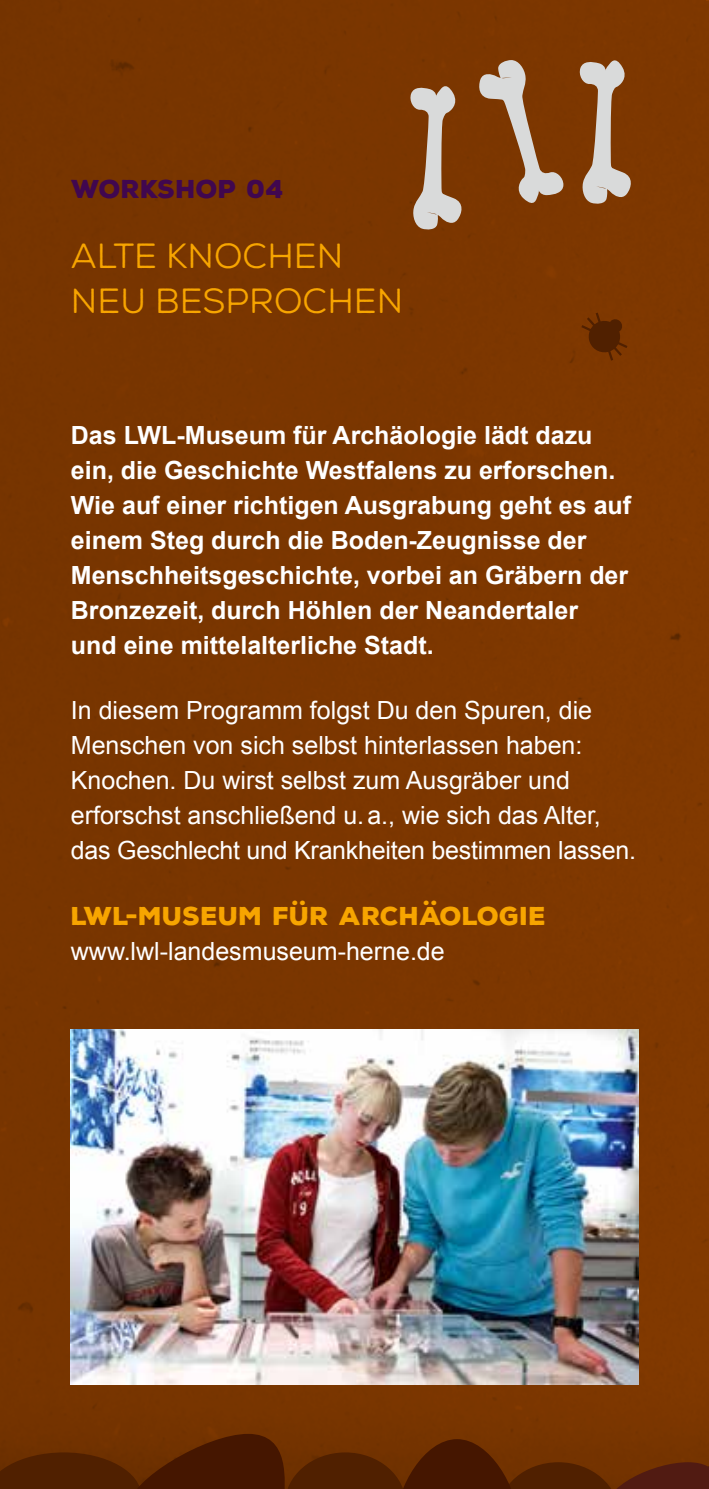
<style>
.page{position:relative;width:709px;height:1489px;background:#fff}
.page>*{position:absolute;margin:0;border:0;box-sizing:border-box;transform-origin:0 0}
.t1{font:35px/45px "Nexa Rust Sans";color:#f7a500}
.t2{font:700 25px/35px "Arial";color:#fff}
.t3{font:25px/35px "Arial";color:#fff}
.t4{font:900 25px "Nexa Rust Sans";letter-spacing:.01em;color:#f7a500}
.t5{font:900 25px "Nexa Rust Sans";letter-spacing:.01em;color:#40074f}
</style>
<div class="page">
<div style="left:0;top:0;width:709px;height:1433px;background:#7b3600"></div>
<svg style="left:0;top:1433px;width:709px;height:55px;background:#5e2600"></svg>
<svg style="left:408px;top:80px;width:56px;height:150px;background:#a27a5a"></svg>
<svg style="left:578px;top:54px;width:56px;height:150px;background:#a37b5b"></svg>
<svg style="left:478px;top:60px;width:85px;height:149px;background:#95633b"></svg>
<img style="left:71px;top:1029px;width:567px;height:354px">
<svg style="left:579px;top:310px;width:51px;height:53px;background:#6d2f00"></svg>
<p class="t5" style="left:71px;top:172px;width:214px">WORKSHOP 04</p>
<h1 class="t1" style="left:71px;top:233px;width:334px">ALTE KNOCHEN<br>NEU BESPROCHEN</h1>
<p class="t2" style="left:71px;top:418px;width:562px">Das LWL-Museum für Archäologie lädt dazu ein, die Geschichte Westfalens zu erforschen.<br>Wie auf einer richtigen Ausgrabung geht es auf einem Steg durch die Boden-Zeugnisse der Menschheitsgeschichte, vorbei an Gräbern der Bronzezeit, durch Höhlen der Neandertaler<br>und eine mittelalterliche Stadt.</p>
<p class="t3" style="left:71px;top:693px;width:566px">In diesem Programm folgst Du den Spuren, die Menschen von sich selbst hinterlassen haben:<br>Knochen. Du wirst selbst zum Ausgräber und erforschst anschließend u.a., wie sich das Alter, das Geschlecht und Krankheiten bestimmen lassen.</p>
<p class="t4" style="left:71px;top:898px;width:476px">LWL-MUSEUM FÜR ARCHÄOLOGIE</p>
<p class="t3" style="left:71px;top:933px;width:375px">www.lwl-landesmuseum-herne.de</p>
</div>
